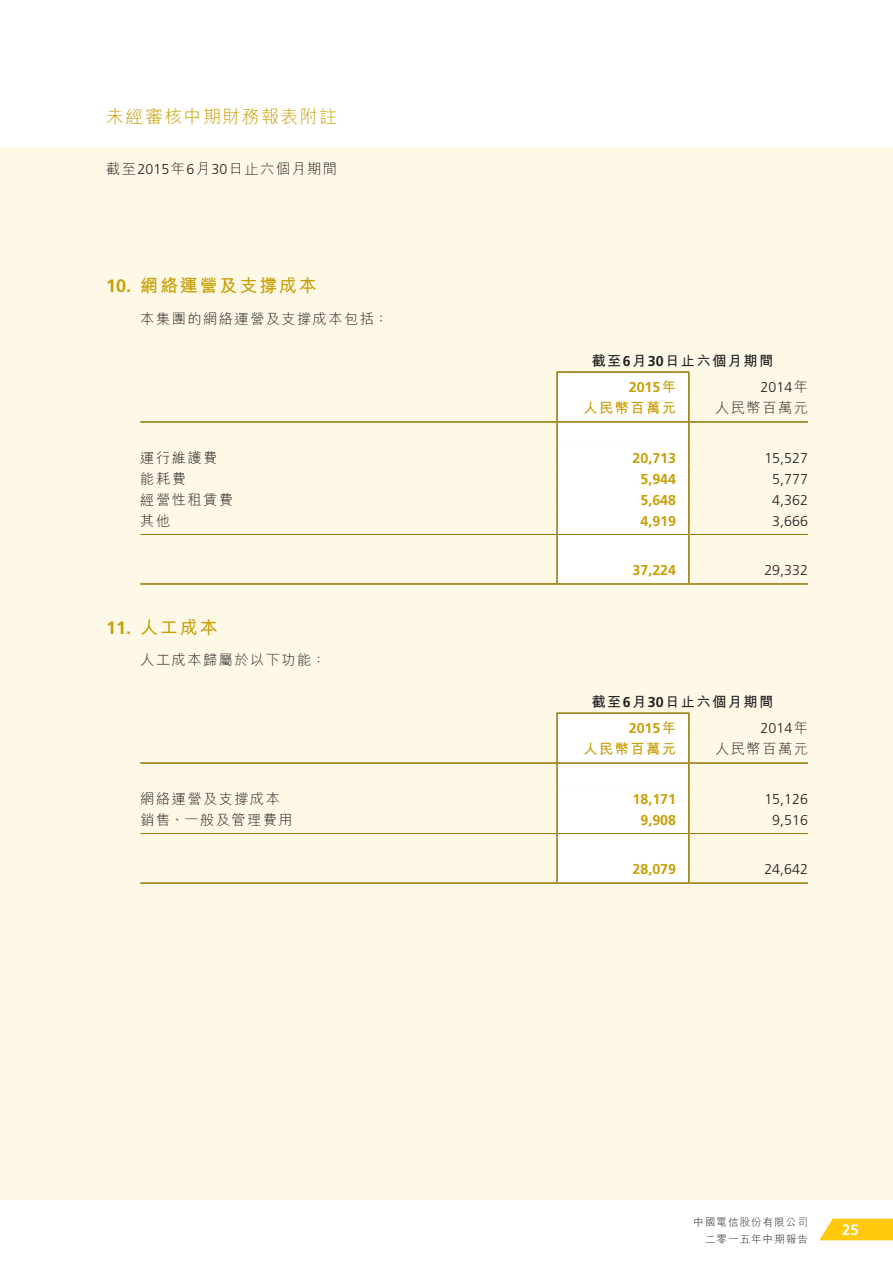
<style>
.page{position:relative;width:893px;height:1263px;background:#fff}
.page>*{position:absolute;margin:0;border:0;box-sizing:border-box;transform-origin:0 0}
.t1{font:700 18px "M Hei HK";letter-spacing:.1em;color:#c79f07}
.t2{font:300 18px "M Hei HK";letter-spacing:.075em;color:#c79f07}
.t3{font:700 15px "Frutiger LT Std";color:#fff}
.t4{font:300 14.25px "M Hei HK";letter-spacing:.1em;color:#231f20}
.t5{font:700 14.25px "Frutiger LT Std";color:#c79f07}
.t6{font:300 14.25px "Frutiger LT Std";color:#231f20}
.t7{font:700 14.25px "M Hei HK";letter-spacing:.1em;color:#231f20}
.t8{font:700 14.25px "M Hei HK";letter-spacing:.1em;color:#c79f07}
.t9{font:300 10.5px/16.5px "M Hei HK";letter-spacing:.1em;color:#231f20;text-align:right}
.s1{font-family:"Frutiger LT Std"}
.s2{font-family:"M Hei HK"}
</style>
<div class="page">
<div style="left:0;top:147px;width:893px;height:1053px;background:#fef9e7"></div>
<svg style="left:819px;top:1218px;width:74px;height:22px;background:#fecf28"></svg>
<hr style="left:140px;top:583px;width:417px;height:2px;background:#927500">
<hr style="left:689px;top:583px;width:119px;height:2px;background:#927500">
<hr style="left:140px;top:421px;width:417px;height:2px;background:#927500">
<hr style="left:689px;top:421px;width:119px;height:2px;background:#927500">
<hr style="left:140px;top:534px;width:417px;height:1px;background:#927500">
<hr style="left:690px;top:534px;width:118px;height:1px;background:#927500">
<div style="left:556px;top:371px;width:134px;height:214px;background:#fff"></div>
<hr style="left:140px;top:882px;width:417px;height:2px;background:#927500">
<hr style="left:689px;top:882px;width:119px;height:2px;background:#927500">
<hr style="left:140px;top:762px;width:417px;height:2px;background:#927500">
<hr style="left:689px;top:762px;width:119px;height:2px;background:#927500">
<hr style="left:140px;top:833px;width:417px;height:1px;background:#927500">
<hr style="left:690px;top:833px;width:118px;height:1px;background:#927500">
<svg style="left:556px;top:712px;width:134px;height:172px;background:#f9f7f1"></svg>
<p class="t2" style="left:106px;top:107px;width:232px">未經審核中期財務報表附註</p>
<p class="t4" style="left:106px;top:162px;width:232px">截至<span class="s1">2015</span>年<span class="s1">6</span>月<span class="s1">30</span>日止六個月期間</p>
<p class="t1" style="left:106px;top:273px;width:212px"><span class="s1">10.</span> 網絡運營及支撐成本</p>
<p class="t4" style="left:140px;top:311px;width:249px">本集團的網絡運營及支撐成本包括：</p>
<p class="t7" style="left:591px;top:350px;width:183px">截至<span class="s1">6</span>月<span class="s1">30</span>日止六個月期間</p>
<p class="t5" style="left:629px;top:379px;width:49px">2015<span class="s2">年</span></p>
<p class="t6" style="left:761px;top:379px;width:49px">2014<span class="s2">年</span></p>
<p class="t8" style="left:583px;top:397px;width:94px">人民幣百萬元</p>
<p class="t4" style="left:715px;top:400px;width:94px">人民幣百萬元</p>
<p class="t4" style="left:140px;top:450px;width:78px">運行維護費</p>
<p class="t5" style="left:632px;top:450px;width:45px">20,713</p>
<p class="t6" style="left:764px;top:450px;width:45px">15,527</p>
<p class="t4" style="left:140px;top:471px;width:47px">能耗費</p>
<p class="t5" style="left:640px;top:471px;width:37px">5,944</p>
<p class="t6" style="left:772px;top:471px;width:37px">5,777</p>
<p class="t4" style="left:140px;top:492px;width:94px">經營性租賃費</p>
<p class="t5" style="left:640px;top:492px;width:37px">5,648</p>
<p class="t6" style="left:772px;top:492px;width:37px">4,362</p>
<p class="t4" style="left:140px;top:513px;width:31px">其他</p>
<p class="t5" style="left:640px;top:513px;width:37px">4,919</p>
<p class="t6" style="left:772px;top:513px;width:37px">3,666</p>
<p class="t5" style="left:632px;top:562px;width:45px">37,224</p>
<p class="t6" style="left:764px;top:562px;width:45px">29,332</p>
<p class="t1" style="left:106px;top:614px;width:113px"><span class="s1">11.</span> 人工成本</p>
<p class="t4" style="left:140px;top:653px;width:187px">人工成本歸屬於以下功能：</p>
<p class="t7" style="left:591px;top:691px;width:183px">截至<span class="s1">6</span>月<span class="s1">30</span>日止六個月期間</p>
<p class="t5" style="left:629px;top:720px;width:49px">2015<span class="s2">年</span></p>
<p class="t6" style="left:761px;top:720px;width:49px">2014<span class="s2">年</span></p>
<p class="t8" style="left:583px;top:738px;width:94px">人民幣百萬元</p>
<p class="t4" style="left:715px;top:742px;width:94px">人民幣百萬元</p>
<p class="t4" style="left:140px;top:791px;width:141px">網絡運營及支撐成本</p>
<p class="t5" style="left:632px;top:791px;width:45px">18,171</p>
<p class="t6" style="left:764px;top:791px;width:45px">15,126</p>
<p class="t4" style="left:140px;top:812px;width:154px">銷售、一般及管理費用</p>
<p class="t5" style="left:640px;top:812px;width:37px">9,908</p>
<p class="t6" style="left:772px;top:812px;width:37px">9,516</p>
<p class="t5" style="left:632px;top:861px;width:45px">28,079</p>
<p class="t6" style="left:764px;top:861px;width:45px">24,642</p>
<p class="t9" style="left:693px;top:1214px;width:116px">中國電信股份有限公司二零一五年中期報告</p>
<p class="t3" style="left:842px;top:1221px;width:18px">25</p>
</div>
